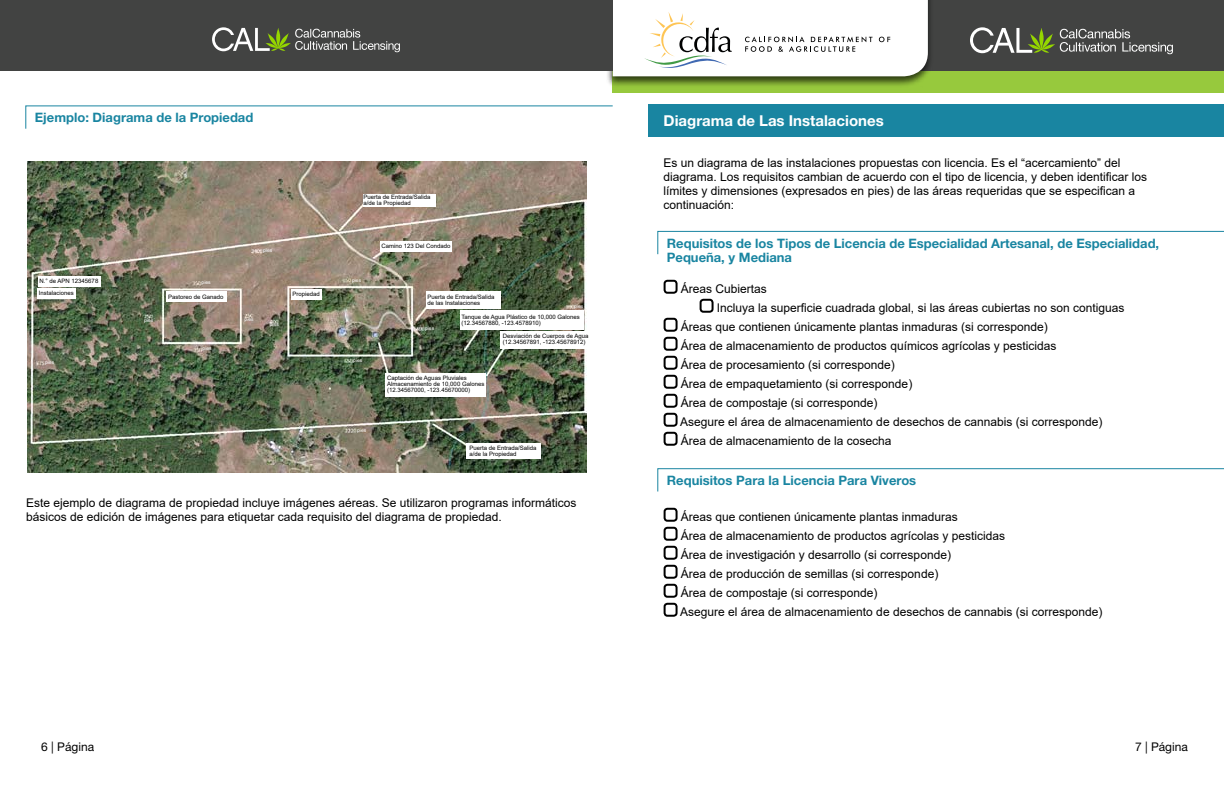
<style>
.page{position:relative;width:1224px;height:792px;background:#fff}
.page>*{position:absolute;margin:0;border:0;box-sizing:border-box;transform-origin:0 0}
.t1{font:700 15px "Helvetica Neue LT Std";color:#fff}
.t2{font:700 13px/14px "Helvetica Neue LT Std";color:#1985a1}
.t3{font:12px/19px "Arial";color:#000}
.t4{font:12px "Helvetica Neue LT Std";color:#000}
.t5{font:6px/6px "Arial";color:#000}
.t6{font:5px "Arial";color:#fff}
</style>
<div class="page">
<div style="left:613px;top:46px;width:611px;height:46px;background:#97c93d"></div>
<div style="left:603px;top:0;width:621px;height:71px;background:#424342"></div>
<div style="left:606px;top:0;width:328px;height:88px;background:#000;opacity:.69"></div>
<svg style="left:970px;top:27px;width:203px;height:27px"></svg>
<svg style="left:612px;top:0;width:322px;height:77px;background:#eeeeed"></svg>
<div style="left:664px;top:280px;width:14px;height:14px;border:2px solid #000;border-radius:3px"></div>
<div style="left:700px;top:299px;width:14px;height:14px;border:2px solid #000;border-radius:3px"></div>
<div style="left:664px;top:318px;width:14px;height:14px;border:2px solid #000;border-radius:3px"></div>
<div style="left:664px;top:337px;width:14px;height:14px;border:2px solid #000;border-radius:3px"></div>
<div style="left:664px;top:356px;width:14px;height:14px;border:2px solid #000;border-radius:3px"></div>
<div style="left:664px;top:375px;width:14px;height:14px;border:2px solid #000;border-radius:3px"></div>
<div style="left:664px;top:394px;width:14px;height:14px;border:2px solid #000;border-radius:3px"></div>
<div style="left:664px;top:413px;width:14px;height:14px;border:2px solid #000;border-radius:3px"></div>
<div style="left:664px;top:432px;width:14px;height:14px;border:2px solid #000;border-radius:3px"></div>
<div style="left:664px;top:508px;width:14px;height:14px;border:2px solid #000;border-radius:3px"></div>
<div style="left:664px;top:527px;width:14px;height:14px;border:2px solid #000;border-radius:3px"></div>
<div style="left:664px;top:546px;width:14px;height:14px;border:2px solid #000;border-radius:3px"></div>
<div style="left:664px;top:565px;width:14px;height:14px;border:2px solid #000;border-radius:3px"></div>
<div style="left:664px;top:584px;width:14px;height:14px;border:2px solid #000;border-radius:3px"></div>
<div style="left:664px;top:603px;width:14px;height:14px;border:2px solid #000;border-radius:3px"></div>
<div style="left:0;top:0;width:612px;height:71px;background:#424342"></div>
<svg style="left:212px;top:27px;width:188px;height:25px"></svg>
<div style="left:648px;top:104px;width:576px;height:33px;background:#1985a1"></div>
<svg style="left:657px;top:230px;width:567px;height:25px"></svg>
<svg style="left:657px;top:468px;width:567px;height:24px"></svg>
<svg style="left:25px;top:105px;width:588px;height:24px"></svg>
<img style="left:27px;top:161px;width:560px;height:311px">
<div style="left:363px;top:194px;width:72px;height:13px;background:#fff"></div>
<div style="left:380px;top:241px;width:72px;height:10px;background:#fff"></div>
<div style="left:426px;top:291px;width:75px;height:18px;background:#fff"></div>
<div style="left:385px;top:373px;width:101px;height:23px;background:#fff"></div>
<div style="left:501px;top:331px;width:91px;height:17px;background:#fff"></div>
<div style="left:460px;top:310px;width:124px;height:20px;background:#fff"></div>
<div style="left:466px;top:444px;width:75px;height:15px;background:#fff"></div>
<div style="left:291px;top:289px;width:31px;height:10px;background:#fff"></div>
<div style="left:166px;top:291px;width:60px;height:11px;background:#fff"></div>
<div style="left:38px;top:288px;width:38px;height:11px;background:#fff"></div>
<div style="left:38px;top:276px;width:63px;height:11px;background:#fff"></div>
<p class="t2" style="left:35px;top:110px;width:220px">Ejemplo: Diagrama de la Propiedad</p>
<p class="t6" style="left:263px;top:246px;width:11px">pies</p>
<p class="t5" style="left:364px;top:194px;width:69px">Puerta de Entrada/Salida a/de la Propiedad</p>
<p class="t5" style="left:382px;top:243px;width:71px">Camino 123 Del Condado</p>
<p class="t5" style="left:40px;top:278px;width:60px">N.° de APN 12345678</p>
<p class="t6" style="left:202px;top:279px;width:11px">pies</p>
<p class="t6" style="left:352px;top:277px;width:11px">pies</p>
<p class="t5" style="left:39px;top:290px;width:37px">Instalaciones</p>
<p class="t5" style="left:168px;top:293px;width:57px">Pastoreo de Ganado</p>
<p class="t5" style="left:292px;top:291px;width:29px">Propiedad</p>
<p class="t5" style="left:428px;top:294px;width:69px">Puerta de Entrada/Salida de las Instalaciones</p>
<p class="t6" style="left:574px;top:303px;width:11px">pies</p>
<p class="t6" style="left:144px;top:317px;width:11px">pies</p>
<p class="t6" style="left:203px;top:345px;width:11px">pies</p>
<p class="t6" style="left:245px;top:316px;width:11px">pies</p>
<p class="t6" style="left:270px;top:321px;width:11px">pies</p>
<p class="t6" style="left:425px;top:325px;width:11px">pies</p>
<p class="t5" style="left:461px;top:313px;width:120px">Tanque de Agua Plástico de 10,000 Galones (12.34567880, -123.4578910)</p>
<p class="t5" style="left:503px;top:333px;width:87px">Desviación de Cuerpos de Agua (12.34567891, -123.45678912)</p>
<p class="t6" style="left:45px;top:358px;width:11px">pies</p>
<p class="t6" style="left:353px;top:357px;width:11px">pies</p>
<p class="t5" style="left:387px;top:375px;width:99px">Captación de Aguas Pluviales<br>Almacenamiento de 10,000 Galones (12.34567000, -123.45670000)</p>
<p class="t6" style="left:357px;top:427px;width:11px">pies</p>
<p class="t5" style="left:470px;top:445px;width:69px">Puerta de Entrada/Salida a/de la Propiedad</p>
<p class="t3" style="left:26px;top:496px;width:552px;line-height:14px">Este ejemplo de diagrama de propiedad incluye imágenes aéreas. Se utilizaron programas informáticos básicos de edición de imágenes para etiquetar cada requisito del diagrama de propiedad.</p>
<p class="t1" style="left:664px;top:111px;width:222px">Diagrama de Las Instalaciones</p>
<p class="t3" style="left:664px;top:155px;width:485px;line-height:14px">Es un diagrama de las instalaciones propuestas con licencia. Es el “acercamiento” del diagrama. Los requisitos cambian de acuerdo con el tipo de licencia, y deben identificar los límites y dimensiones (expresados en pies) de las áreas requeridas que se especifican a continuación:</p>
<p class="t2" style="left:667px;top:236px;width:494px">Requisitos de los Tipos de Licencia de Especialidad Artesanal, de Especialidad,<br>Pequeña, y Mediana</p>
<p class="t3" style="left:681px;top:279px;width:88px">Áreas Cubiertas</p>
<p class="t3" style="left:717px;top:298px;width:409px">Incluya la superficie cuadrada global, si las áreas cubiertas no son contiguas</p>
<p class="t3" style="left:681px;top:317px;width:368px">Áreas que contienen únicamente plantas inmaduras (si corresponde)</p>
<p class="t3" style="left:681px;top:336px;width:377px">Área de almacenamiento de productos químicos agrícolas y pesticidas</p>
<p class="t3" style="left:681px;top:355px;width:216px">Área de procesamiento (si corresponde)</p>
<p class="t3" style="left:681px;top:374px;width:233px">Área de empaquetamiento (si corresponde)</p>
<p class="t3" style="left:681px;top:393px;width:198px">Área de compostaje (si corresponde)</p>
<p class="t3" style="left:680px;top:412px;width:424px">Asegure el área de almacenamiento de desechos de cannabis (si corresponde)</p>
<p class="t3" style="left:681px;top:431px;width:212px">Área de almacenamiento de la cosecha</p>
<p class="t2" style="left:667px;top:473px;width:251px">Requisitos Para la Licencia Para Viveros</p>
<p class="t3" style="left:680px;top:507px;width:424px">Áreas que contienen únicamente plantas inmaduras<br>Área de almacenamiento de productos agrícolas y pesticidas<br>Área de investigación y desarrollo (si corresponde)<br>Área de producción de semillas (si corresponde)<br>Área de compostaje (si corresponde)<br>Asegure el área de almacenamiento de desechos de cannabis (si corresponde)</p>
<p class="t4" style="left:41px;top:740px;width:54px">6 | Página</p>
<p class="t4" style="left:1135px;top:740px;width:54px">7 | Página</p>
</div>
